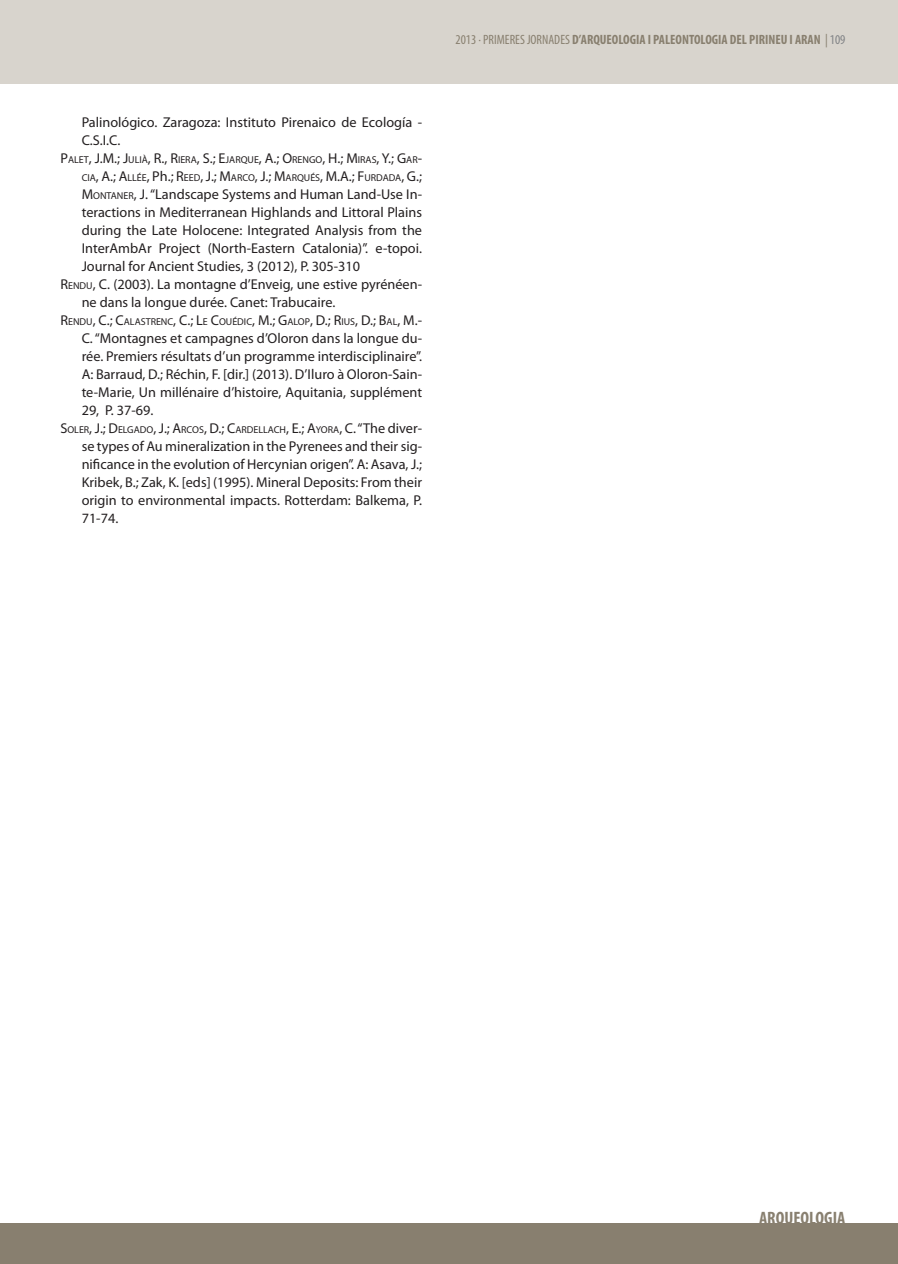
<style>
.page{position:relative;width:898px;height:1264px;background:#fff}
.page>*{position:absolute;margin:0;border:0;box-sizing:border-box;transform-origin:0 0}
.t1{font:700 condensed 18px "Myriad Pro";color:#887f6f}
.t2{font:14.25px/18px "Myriad Pro";color:#231f20}
.t3{font:700 condensed 13.5px "Myriad Pro";color:#887f6f}
.t4{font:10.05px "Myriad Pro";color:#231f20}
.s1{font-size:14.25px}
.s2{font-size:10.05px}
.s3{font-style:inherit}
.s4{font-weight:400}
.s5{font-weight:400;color:#808285}
</style>
<div class="page">
<div style="left:0;top:0;width:897px;height:84px;background:#d8d4cd"></div>
<div style="left:0;top:1223px;width:897px;height:40px;background:#887f6f"></div>
<p class="t2" style="left:82px;top:113px;width:342px">Palinológico. Zaragoza: Instituto Pirenaico de Ecología -<br>C.S.I.C.</p>
<p class="t4" style="left:60px;top:154px;width:363px"><span class="s1">P</span>ALET<span class="s1">, J.M.;</span> <span class="s1">J</span>ULIÀ<span class="s1">, R.,</span> <span class="s1">R</span>IERA<span class="s1">, S.;</span> <span class="s1">E</span>JARQUE<span class="s1">, A.;</span> <span class="s1">O</span>RENGO<span class="s1">, H.;</span> <span class="s1">M</span> IRAS<span class="s1">, Y.;</span> <span class="s1">G</span>AR<span class="s1">-</span></p>
<p class="t2" style="left:82px;top:167px;width:342px"><span class="s2">CIA</span>, A.; <span class="s3">A</span><span class="s2">LLÉE</span>, Ph.; <span class="s3">R</span><span class="s2">EED</span>, J.; <span class="s3">M</span><span class="s2">ARCO</span>, J.; <span class="s3">M</span><span class="s2">ARQUÉS</span>, M.A.; <span class="s3">F</span> <span class="s2">URDADA</span>, G.;</p>
<p class="t2" style="left:82px;top:185px;width:342px"><span class="s3">M</span><span class="s2">ONTANER</span>, J. “Landscape Systems and Human Land-Use In-</p>
<p class="t2" style="left:82px;top:203px;width:342px">teractions in Mediterranean Highlands and Littoral Plains</p>
<p class="t2" style="left:82px;top:221px;width:342px">during the Late Holocene: Integrated Analysis from the</p>
<p class="t2" style="left:82px;top:239px;width:342px">InterAmbAr Project (North-Eastern Catalonia)”. e-topoi.</p>
<p class="t2" style="left:82px;top:257px;width:280px">Journal for Ancient Studies, 3 (2012), P. 305-310</p>
<p class="t2" style="left:60px;top:275px;width:363px"><span class="s3">R</span><span class="s2">ENDU</span>, C. (2003). La montagne d’Enveig, une estive pyrénéen-</p>
<p class="t2" style="left:82px;top:293px;width:255px">ne dans la longue durée. Canet: Trabucaire.</p>
<p class="t4" style="left:60px;top:316px;width:363px"><span class="s1">R</span>ENDU<span class="s1">, C.;</span> <span class="s1">C</span>ALASTRENC<span class="s1">, C.;</span> <span class="s1">L</span>E <span class="s1">C</span>OUÉDIC<span class="s1">, M.;</span> <span class="s1">G</span>ALOP<span class="s1">, D.;</span> <span class="s1">R</span>IUS<span class="s1">, D.;</span> <span class="s1">B</span>AL<span class="s1">, M.-</span></p>
<p class="t2" style="left:82px;top:329px;width:342px">C. “Montagnes et campagnes d’Oloron dans la longue du-</p>
<p class="t2" style="left:82px;top:347px;width:342px">rée. Premiers résultats d’un programme interdisciplinaire”.</p>
<p class="t2" style="left:82px;top:365px;width:342px">A: Barraud, D.; Réchin, F. [dir.] (2013). D’Iluro à Oloron-Sain-</p>
<p class="t2" style="left:82px;top:383px;width:342px">te-Marie, Un millénaire d’histoire, Aquitania, supplément</p>
<p class="t2" style="left:82px;top:401px;width:73px">29, P. 37-69.</p>
<p class="t2" style="left:60px;top:419px;width:363px"><span class="s3">S</span><span class="s2">OLER</span>, J.; <span class="s3">D</span> <span class="s2">ELGADO</span>, J.; <span class="s3">A</span><span class="s2">RCOS</span>, D.; <span class="s3">C</span><span class="s2">ARDELLACH</span>, E.; <span class="s3">A</span><span class="s2">YORA</span>, C. “The diver-</p>
<p class="t2" style="left:82px;top:437px;width:342px">se types of Au mineralization in the Pyrenees and their sig-</p>
<p class="t2" style="left:82px;top:455px;width:342px">nificance in the evolution of Hercynian origen”. A: Asava, J.;</p>
<p class="t2" style="left:82px;top:473px;width:342px">Kribek, B.; Zak, K. [eds] (1995). Mineral Deposits: From their</p>
<p class="t2" style="left:82px;top:491px;width:342px">origin to environmental impacts. Rotterdam: Balkema, P.</p>
<p class="t2" style="left:82px;top:509px;width:38px">71-74.</p>
<p class="t3" style="left:455px;top:32px;width:391px"><span class="s4">2013 · PRIMERES JORNADES</span> D’ARQUEOLOGIA I PALEONTOLOGIA DEL PIRINEU I ARAN <span class="s4">|</span><span class="s5">109</span></p>
<p class="t1" style="left:759px;top:1207px;width:88px">ARQUEOLOGIA</p>
</div>
